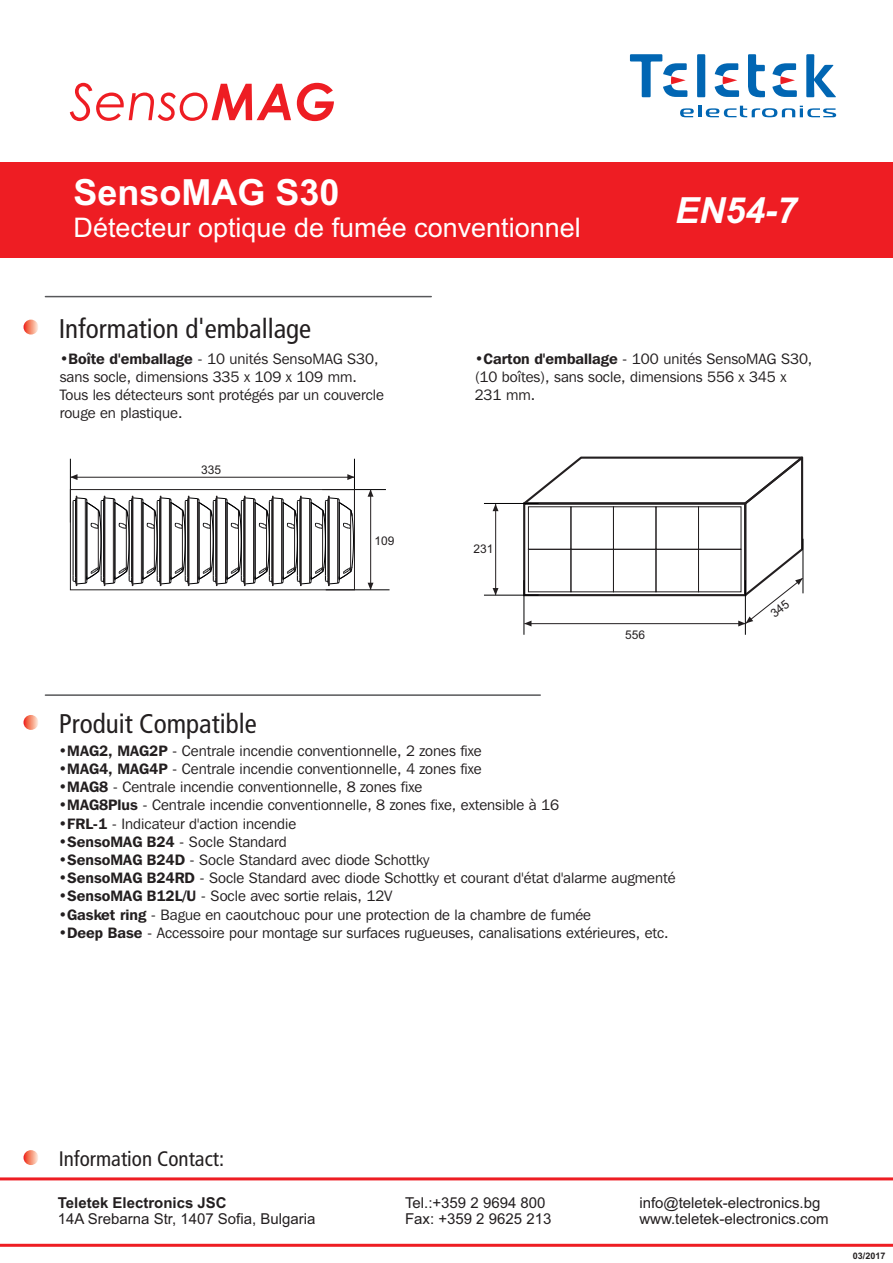
<style>
.page{position:relative;width:893px;height:1263px;background:#fff}
.page>*{position:absolute;margin:0;border:0;box-sizing:border-box;transform-origin:0 0}
.t1{font:700 36px "Arial";color:#fff}
.t2{font:italic 700 36px "Arial";color:#fff}
.t3{font:condensed 27px "Frutiger LT Std";color:#231f20}
.t4{font:27px "Arial";color:#fff}
.t5{font:condensed 21px "Frutiger LT Std";color:#231f20}
.t6{font:15px/18px "Franklin Gothic IT Cby BT";color:#231f20}
.t7{font:15px/16.8px "Arial";color:#231f20}
.t8{font:700 15px "Arial";color:#231f20}
.t9{font:12px "Arial";color:#231f20}
.t10{font:700 9px "Arial";color:#231f20}
.s1{font-weight:600}
</style>
<div class="page">
<hr style="left:70px;top:459px;width:1px;height:63px;background:#000002">
<svg style="left:73px;top:496px;width:280px;height:90px"></svg>
<hr style="left:354px;top:459px;width:1px;height:63px;background:#000002">
<hr style="left:326px;top:589px;width:64px;height:1px;background:#000002">
<hr style="left:322px;top:489px;width:64px;height:1px;background:#000002">
<div style="left:70px;top:489px;width:285px;height:101px;border:1px solid #231f20"></div>
<hr style="left:70px;top:477px;width:284px;height:1px;background:#231f20">
<svg style="left:70px;top:474px;width:8px;height:6px"></svg>
<svg style="left:347px;top:474px;width:8px;height:6px"></svg>
<hr style="left:370px;top:490px;width:1px;height:100px;background:#231f20">
<svg style="left:368px;top:583px;width:5px;height:7px"></svg>
<svg style="left:368px;top:489px;width:5px;height:8px"></svg>
<svg style="left:680px;top:106px;width:156px;height:11px"></svg>
<div style="left:697px;top:54px;width:8px;height:43px;background:#0166b3"></div>
<svg style="left:748px;top:54px;width:17px;height:44px"></svg>
<svg style="left:806px;top:54px;width:30px;height:43px"></svg>
<svg style="left:630px;top:54px;width:57px;height:43px"></svg>
<svg style="left:715px;top:63px;width:24px;height:34px"></svg>
<svg style="left:772px;top:63px;width:25px;height:34px"></svg>
<div style="left:0;top:163px;width:893px;height:95px;background:#ee1d23"></div>
<svg style="left:70px;top:83px;width:264px;height:38px"></svg>
<svg style="left:24px;top:1150px;width:14px;height:15px"></svg>
<hr style="left:0;top:1177px;width:893px;height:3px;background:#ee1d23">
<hr style="left:0;top:1244px;width:893px;height:3px;background:#ee1d23">
<hr style="left:745px;top:580px;width:1px;height:55px;background:#000002">
<hr style="left:524px;top:580px;width:1px;height:55px;background:#000002">
<hr style="left:484px;top:503px;width:55px;height:1px;background:#000002">
<hr style="left:484px;top:595px;width:55px;height:1px;background:#000002">
<hr style="left:495px;top:504px;width:1px;height:91px;background:#231f20">
<svg style="left:493px;top:588px;width:5px;height:7px"></svg>
<svg style="left:493px;top:504px;width:5px;height:7px"></svg>
<svg style="left:24px;top:320px;width:14px;height:14px"></svg>
<hr style="left:45px;top:296px;width:386px;height:1px;background:#57585a">
<svg style="left:24px;top:715px;width:14px;height:15px"></svg>
<hr style="left:45px;top:694px;width:495px;height:2px;background:#57585a">
<svg style="left:518px;top:456px;width:286px;height:170px"></svg>
<h1 class="t1" style="left:74px;top:178px;width:268px">SensoMAG S30</h1>
<h2 class="t4" style="left:74px;top:217px;width:509px">Détecteur optique de fumée conventionnel</h2>
<h1 class="t2" style="left:675px;top:197px;width:124px">EN54-7</h1>
<h2 class="t3" style="left:59px;top:318px;width:254px">Information d'emballage</h2>
<p class="t6" style="left:60px;top:351px;width:326px">•<span class="s1">Boîte d'emballage</span> - 10 unités SensoMAG S30, sans socle, dimensions 335 x 109 x 109 mm.<br>Tous les détecteurs sont protégés par un couvercle rouge en plastique.</p>
<p class="t9" style="left:201px;top:465px;width:22px">335</p>
<h2 class="t3" style="left:59px;top:713px;width:199px">Produit Compatible</h2>
<p class="t9" style="left:374px;top:536px;width:22px">109</p>
<p class="t6" style="left:475px;top:351px;width:339px">•<span class="s1">Carton d'emballage</span> - 100 unités SensoMAG S30, (10 boîtes), sans socle, dimensions 556 x 345 x<br>231 mm.</p>
<p class="t9" style="left:473px;top:545px;width:22px">231</p>
<p class="t9" style="left:625px;top:630px;width:22px">556</p>
<p class="t6" style="left:58px;top:743px;width:425px">•<span class="s1">MAG2, MAG2P</span> - Centrale incendie conventionnelle, 2 zones fixe</p>
<p class="t6" style="left:58px;top:761px;width:425px">•<span class="s1">MAG4, MAG4P</span> - Centrale incendie conventionnelle, 4 zones fixe</p>
<p class="t6" style="left:58px;top:779px;width:365px">•<span class="s1">MAG8</span> - Centrale incendie conventionnelle, 8 zones fixe</p>
<p class="t6" style="left:58px;top:797px;width:502px">•<span class="s1">MAG8Plus</span> - Centrale incendie conventionnelle, 8 zones fixe, extensible à 16</p>
<p class="t6" style="left:58px;top:816px;width:239px">•<span class="s1">FRL-1</span> - Indicateur d'action incendie</p>
<p class="t6" style="left:58px;top:834px;width:230px">•<span class="s1">SensoMAG B24</span> - Socle Standard</p>
<p class="t6" style="left:58px;top:852px;width:372px">•<span class="s1">SensoMAG B24D</span> - Socle Standard avec diode Schottky</p>
<p class="t6" style="left:58px;top:870px;width:619px">•<span class="s1">SensoMAG B24RD</span> - Socle Standard avec diode Schottky et courant d'état d'alarme augmenté</p>
<p class="t6" style="left:58px;top:888px;width:336px">•<span class="s1">SensoMAG B12L/U</span> - Socle avec sortie relais, 12V</p>
<p class="t6" style="left:58px;top:907px;width:534px">•<span class="s1">Gasket ring</span> - Bague en caoutchouc pour une protection de la chambre de fumée</p>
<p class="t6" style="left:58px;top:925px;width:612px">•<span class="s1">Deep Base</span> - Accessoire pour montage sur surfaces rugueuses, canalisations extérieures, etc.</p>
<h3 class="t5" style="left:59px;top:1150px;width:167px">Information Contact:</h3>
<p class="t8" style="left:58px;top:1197px;width:170px">Teletek Electronics JSC</p>
<p class="t7" style="left:58px;top:1212px;width:259px">14A Srebarna Str, 1407 Sofia, Bulgaria</p>
<p class="t7" style="left:405px;top:1195px;width:148px">Tel.:+359 2 9694 800<br>Fax: +359 2 9625 213</p>
<p class="t7" style="left:639px;top:1195px;width:191px">info@teletek-electronics.bg www.teletek-electronics.com</p>
<p class="t10" style="left:853px;top:1253px;width:34px">03/2017</p>
</div>
